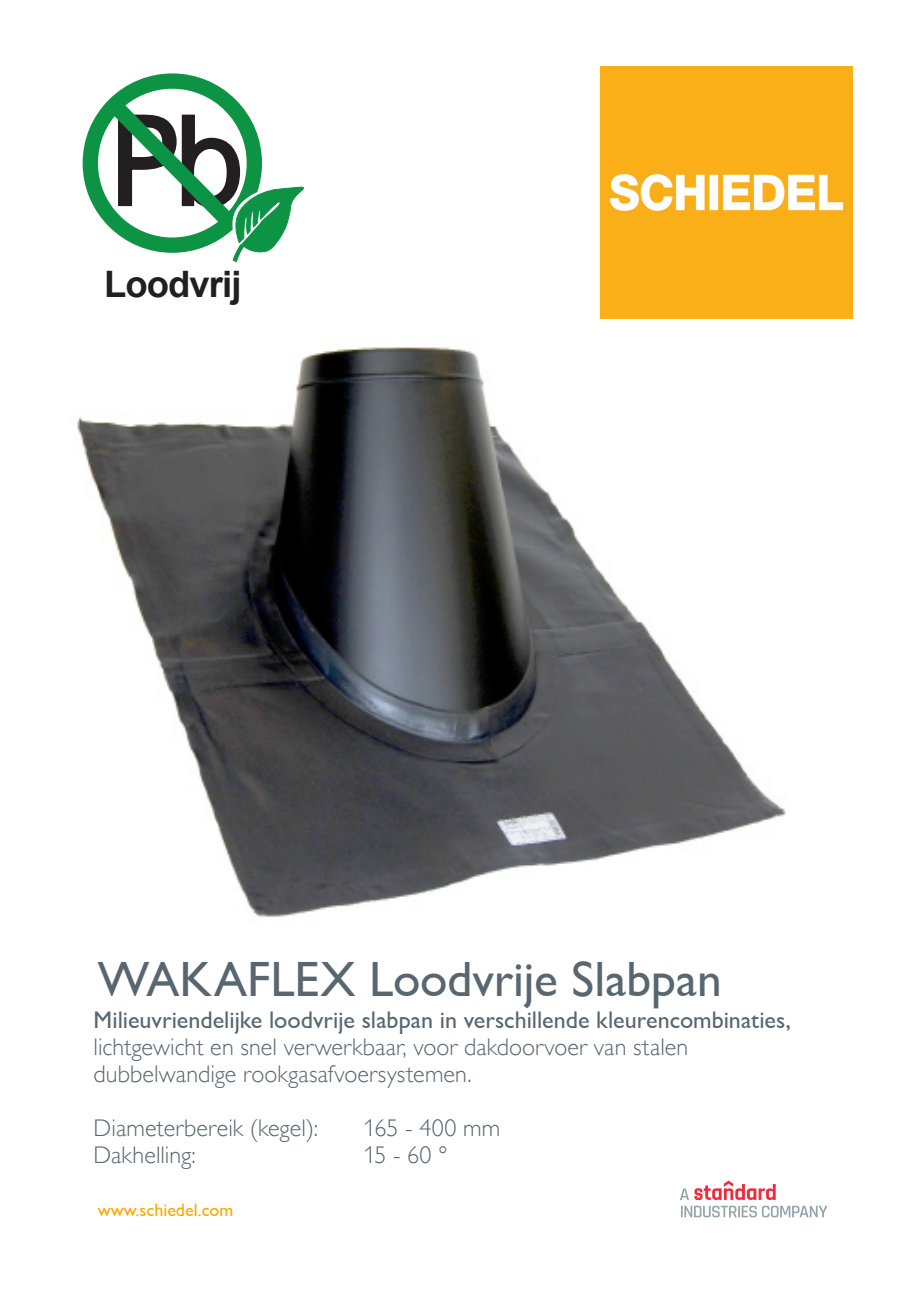
<style>
.page{position:relative;width:919px;height:1289px;background:#fff}
.page>*{position:absolute;margin:0;border:0;box-sizing:border-box;transform-origin:0 0}
.t1{font:49.5px "Gill Sans Alt One WGL";color:#586670}
.t2{font:700 36.45px "Arial";letter-spacing:-.025em;color:#231f20}
.t3{font:24px/27px "Gill Sans Alt One WGL Light";letter-spacing:.005em;color:#586670}
.t4{font:18px "Gill Sans Alt One WGL";color:#fea600}
.s1{font-family:"Gill Sans Alt One WGL"}
</style>
<div class="page">
<img style="left:77px;top:253px;width:776px;height:664px">
<svg style="left:83px;top:73px;width:221px;height:190px"></svg>
<svg style="left:681px;top:1205px;width:146px;height:12px"></svg>
<svg style="left:680px;top:1180px;width:95px;height:19px"></svg>
<img style="left:600px;top:67px;width:252px;height:251px">
<p class="t2" style="left:104px;top:258px;width:139px">Loodvrij</p>
<p class="t1" style="left:98px;top:944px;width:625px">WAKAFLEX Loodvrije Slabpan</p>
<p class="t3" style="left:94px;top:1006px;width:698px"><span class="s1">Milieuvriendelijke loodvrije slabpan in verschillende kleurencombinaties, </span>lichtgewicht en snel verwerkbaar, voor dakdoorvoer van stalen dubbelwandige rookgasafvoersystemen.</p>
<p class="t3" style="left:94px;top:1114px;width:226px">Diameterbereik (kegel):</p>
<p class="t3" style="left:364px;top:1114px;width:138px">165 - 400 mm</p>
<p class="t3" style="left:94px;top:1141px;width:104px">Dakhelling:</p>
<p class="t3" style="left:364px;top:1141px;width:86px">15 - 60 °</p>
<p class="t4" style="left:98px;top:1197px;width:137px">www.schiedel.com</p>
</div>
